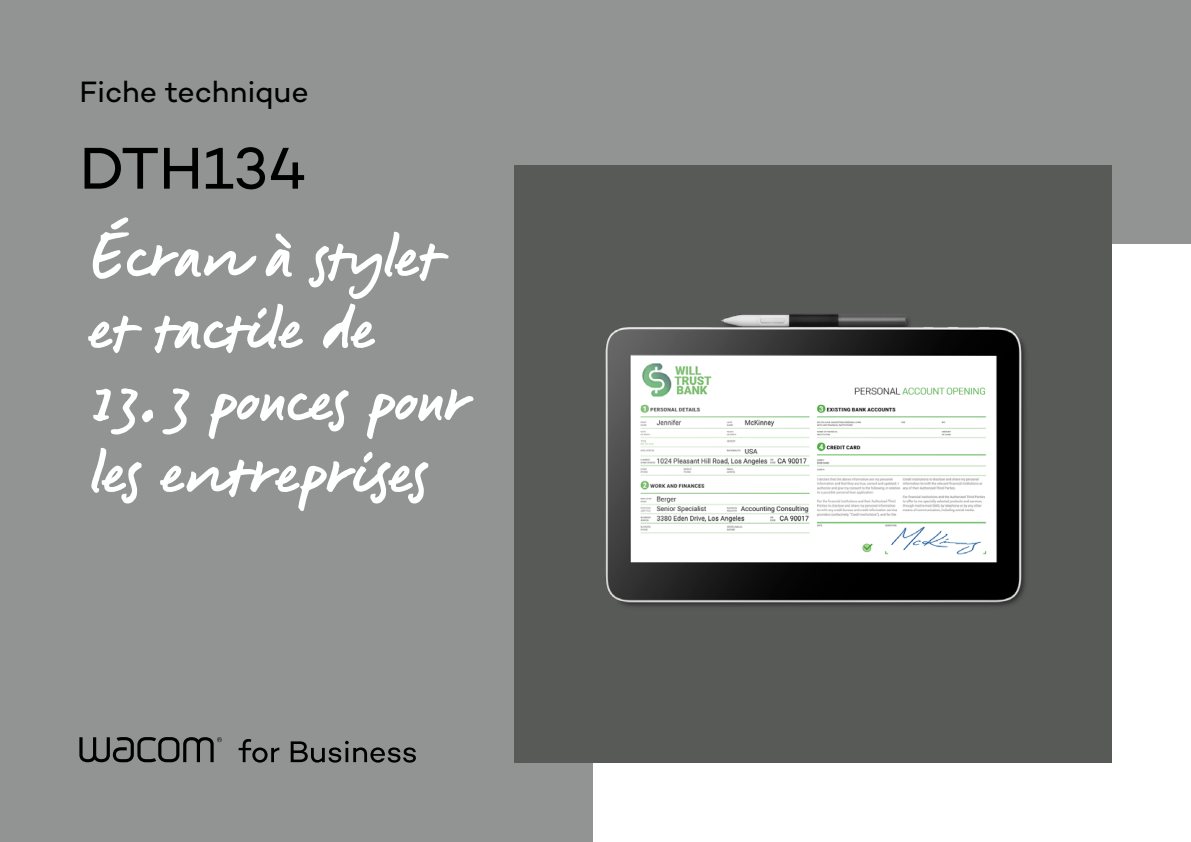
<style>
.page{position:relative;width:1191px;height:842px;background:#929393}
.page>*{position:absolute;margin:0;border:0;box-sizing:border-box;transform-origin:0 0}
.t1{font:65px/72px "Signature Wacom";letter-spacing:-.01em;color:#fff}
.t2{font:60px "Campton Wacom";color:#000}
.t3{font:30px "Campton Wacom";color:#000}
</style>
<div class="page">
<svg style="left:79px;top:737px;width:337px;height:26px"></svg>
<div style="left:593px;top:245px;width:598px;height:597px;background:#fff"></div>
<div style="left:514px;top:165px;width:597px;height:598px;background:#585a58"></div>
<img style="left:605px;top:314px;width:421px;height:293px">
<p class="t3" style="left:79px;top:73px;width:231px">Fiche technique</p>
<p class="t2" style="left:79px;top:131px;width:229px">DTH134</p>
<p class="t1" style="left:90px;top:215px;width:383px">Écran à stylet et tactile de<br>13.3 pouces pour les entreprises</p>
</div>
